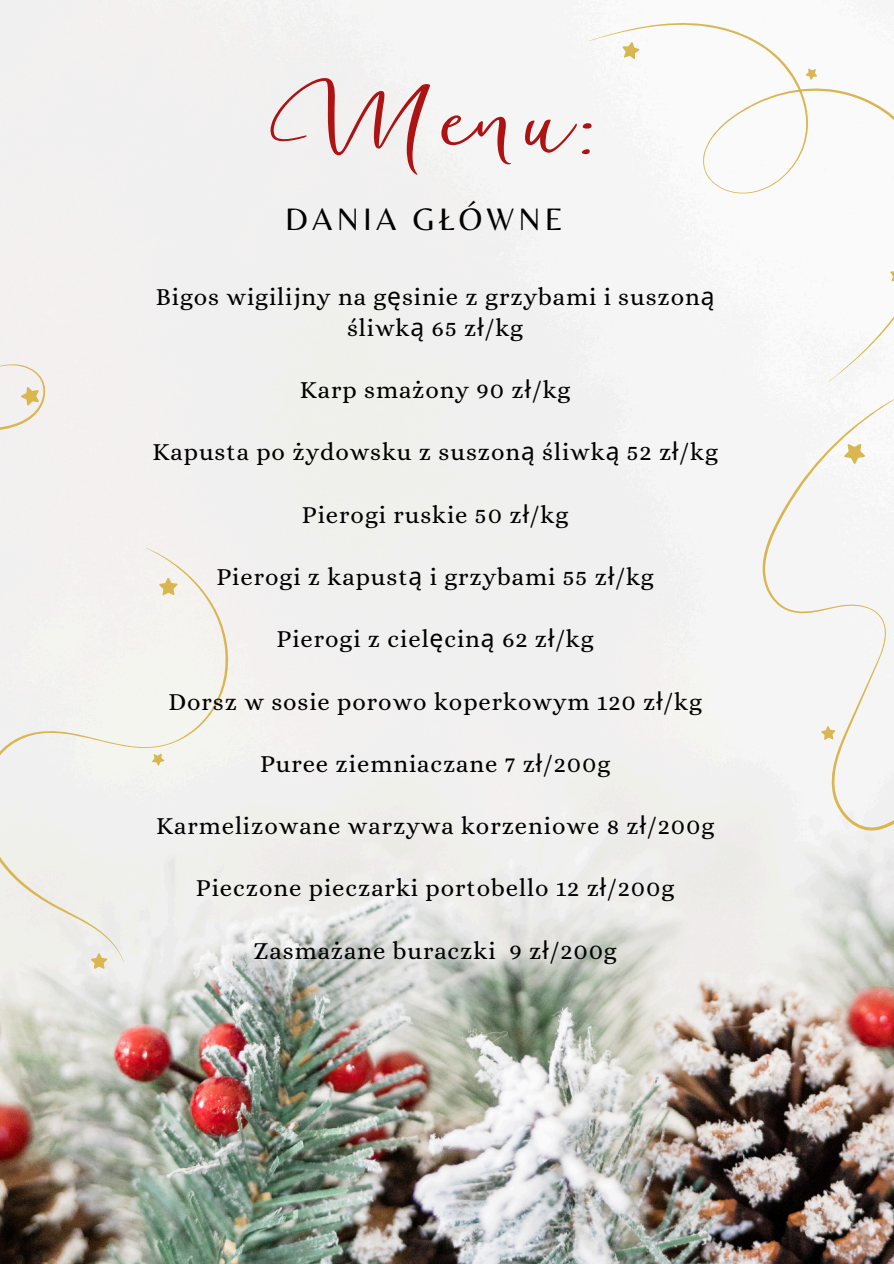
<style>
.page{position:relative;width:894px;height:1264px;background:#fff}
.page>*{position:absolute;margin:0;border:0;box-sizing:border-box;transform-origin:0 0}
.t1{font:108.45px "Un Jour Merveilleux";color:#ae1313}
.t2{font:32.25px "Belleza";letter-spacing:.13em;color:#000}
.t3{font:24.6px/31px "Alice";letter-spacing:.035em;color:#000;text-align:center}
.s1{font-family:"Noto Sans"}
</style>
<div class="page">
<img style="left:0;top:0;width:893px;height:1263px">
<svg style="left:588px;top:19px;width:305px;height:363px"></svg>
<svg style="left:622px;top:42px;width:17px;height:17px"></svg>
<svg style="left:889px;top:267px;width:4px;height:16px"></svg>
<svg style="left:805px;top:68px;width:12px;height:12px"></svg>
<svg style="left:623px;top:382px;width:270px;height:592px;fill:#f5f5f5"></svg>
<svg style="left:839px;top:437px;width:30px;height:30px"></svg>
<svg style="left:818px;top:723px;width:20px;height:21px"></svg>
<svg style="left:0;top:528px;width:350px;height:467px;fill:#f0f0f0"></svg>
<svg style="left:156px;top:575px;width:25px;height:25px"></svg>
<svg style="left:88px;top:950px;width:23px;height:23px"></svg>
<svg style="left:149px;top:750px;width:17px;height:17px"></svg>
<div style="left:0;top:354px;width:50px;height:464px;background:#f1f0f0"></div>
<p class="t1" style="left:292px;top:54px;width:310px">Menu:</p>
<h1 class="t2" style="left:285px;top:200px;width:279px">DANIA GŁÓWNE</h1>
<h2 class="t3" style="left:156px;top:281px;width:560px">Bigos wigilijny na g<span class="s1">ę</span>sinie z grzybami i suszon<span class="s1">ą </span>ślśiwk<span class="s1">ą</span> 65 z<span class="s1">ł</span>/kg</h2>
<p class="t3" style="left:300px;top:374px;width:272px">Karp smażony 90 z<span class="s1">ł</span>/kg</p>
<p class="t3" style="left:152px;top:436px;width:567px">Kapusta po żydowsku z suszon<span class="s1">ą</span> ślśiwk<span class="s1">ą</span> 52 z<span class="s1">ł</span>/kg</p>
<p class="t3" style="left:302px;top:499px;width:268px">Pierogi ruskie 50 z<span class="s1">ł</span>/kg</p>
<p class="t3" style="left:216px;top:561px;width:438px">Pierogi z kapust<span class="s1">ą</span> i grzybami 55 z<span class="s1">ł</span>/kg</p>
<p class="t3" style="left:276px;top:623px;width:318px">Pierogi z ciel<span class="s1">ę</span>cin<span class="s1">ą</span> 62 z<span class="s1">ł</span>/kg</p>
<p class="t3" style="left:168px;top:685px;width:535px">Dorsz w sosie porowo koperkowym 120 z<span class="s1">ł</span>/kg</p>
<p class="t3" style="left:260px;top:748px;width:352px">Puree ziemniaczane 7 z<span class="s1">ł</span>/200g</p>
<p class="t3" style="left:156px;top:810px;width:559px">Karmelizowane warzywa korzeniowe 8 z<span class="s1">ł</span>/200g</p>
<p class="t3" style="left:196px;top:872px;width:479px">Pieczone pieczarki portobello 12 z<span class="s1">ł</span>/200g</p>
<p class="t3" style="left:253px;top:934px;width:365px">Zasmażane buraczki 9 z<span class="s1">ł</span>/200g</p>
</div>
